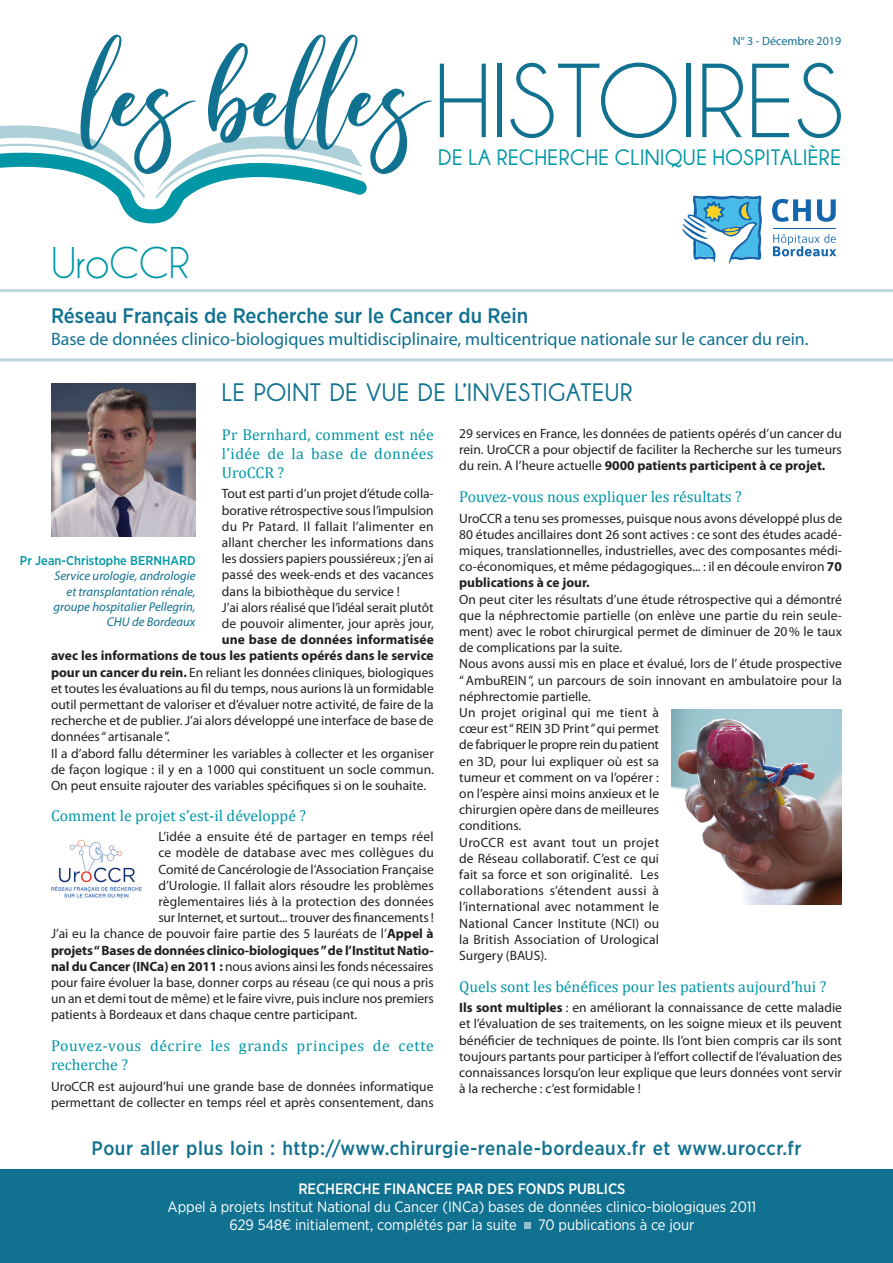
<style>
.page{position:relative;width:893px;height:1263px;background:#fff}
.page>*{position:absolute;margin:0;border:0;box-sizing:border-box;transform-origin:0 0}
.t1{font:129px "Michelles";color:#107190}
.t2{font:106.5px "Champagne&Limousines";color:#107190}
.t3{font:45px "Champagne&Limousines";color:#0096a5}
.t4{font:700 25.5px "Champagne&Limousines";letter-spacing:.025em;color:#107190}
.t5{font:700 22.5px "Champagne&Limousines";letter-spacing:.025em;color:#0096a5}
.t6{font:500 21px "Gotham Narrow";color:#107190}
.t7{font:500 19.5px "Gotham Narrow";letter-spacing:.025em;color:#107190}
.t8{font:18px "Myriad Pro";color:#107190}
.t9{font:15.75px/18.9px "Cambria";color:#0096a5;text-align:justify}
.t10{font:15.75px/18.9px "Cambria";letter-spacing:.04em;color:#0096a5}
.t11{font:15px/18px "Gotham Narrow";letter-spacing:-.005em;color:#fff}
.t12{font:500 15px "Gotham Narrow";letter-spacing:-.005em;color:#fff}
.t13{font:13.5px/16.2px "Myriad Pro";color:#231f20;text-align:justify}
.t14{font:700 13.5px "Myriad Pro";color:#231f20}
.t15{font:italic 12.75px/15.3px "Myriad Pro";color:#107190;text-align:right}
.t16{font:500 12.75px "Gotham Narrow";color:#0096a5}
.t17{font:12px "Myriad Pro";color:#107190}
.s1{font-weight:700}
</style>
<div class="page">
<div style="left:0;top:1169px;width:893px;height:94px;background:#107190"></div>
<svg style="left:682px;top:195px;width:80px;height:69px"></svg>
<svg style="left:773px;top:234px;width:63px;height:22px"></svg>
<hr style="left:773px;top:228px;width:63px;height:1px;background:#1365ac">
<svg style="left:772px;top:199px;width:64px;height:23px"></svg>
<img style="left:51px;top:383px;width:145px;height:154px">
<svg style="left:0;top:125px;width:367px;height:99px"></svg>
<div style="left:524px;top:1222px;width:7px;height:7px;background:#8dc0ca"></div>
<svg style="left:0;top:289px;width:893px;height:72px"></svg>
<img style="left:51px;top:839px;width:91px;height:59px">
<img style="left:672px;top:709px;width:170px;height:196px">
<p class="t1" style="left:83px;top:14px;width:347px">lesbelles</p>
<p class="t17" style="left:733px;top:34px;width:110px">N° 3 - Décembre 2019</p>
<p class="t2" style="left:435px;top:41px;width:410px">HISTOIRES</p>
<p class="t5" style="left:438px;top:145px;width:404px">DE LA RECHERCHE CLINIQUE HOSPITALIÈRE</p>
<p class="t3" style="left:51px;top:237px;width:140px">UroCCR</p>
<p class="t6" style="left:51px;top:302px;width:479px">Réseau Français de Recherche sur le Cancer du Rein</p>
<p class="t8" style="left:51px;top:327px;width:759px">Base de données clinico-biologiques multidisciplinaire, multicentrique nationale sur le cancer du rein.</p>
<p class="t4" style="left:222px;top:379px;width:412px">LE POINT DE VUE DE L’INVESTIGATEUR</p>
<p class="t9" style="left:222px;top:425px;width:213px">Pr Bernhard, comment est née l’idée de la base de données UroCCR ?</p>
<p class="t13" style="left:222px;top:486px;width:213px">Tout est parti d’un projet d’étude colla&shy;borative rétrospective sous l’impulsion du Pr Patard. Il fallait l’alimenter en allant chercher les informations dans les dossiers papiers poussiéreux ; j’en ai passé des week-ends et des vacances dans la bibiothèque du service !</p>
<p class="t13" style="left:222px;top:599px;width:213px">J’ai alors réalisé que l’idéal serait plutôt</p>
<p class="t13" style="left:222px;top:615px;width:213px">de pouvoir alimenter, jour après jour,</p>
<p class="t14" style="left:222px;top:631px;width:213px">une base de données informatisée</p>
<p class="t14" style="left:51px;top:647px;width:384px">avec les informations de tous les patients opérés dans le service</p>
<p class="t13" style="left:51px;top:664px;width:384px"><span class="s1">pour un cancer du rein.</span> En reliant les données cliniques, biologiques</p>
<p class="t13" style="left:51px;top:680px;width:384px">et toutes les évaluations au fil du temps, nous aurions là un formidable</p>
<p class="t13" style="left:51px;top:696px;width:384px">outil permettant de valoriser et d’évaluer notre activité, de faire de la</p>
<p class="t13" style="left:51px;top:712px;width:384px">recherche et de publier. J’ai alors développé une interface de base de</p>
<p class="t13" style="left:51px;top:729px;width:120px">données “ artisanale”.</p>
<p class="t13" style="left:51px;top:745px;width:384px">Il a d’abord fallu déterminer les variables à collecter et les organiser de façon logique : il y en a 1000 qui constituent un socle commun.<br>On peut ensuite rajouter des variables spécifiques si on le souhaite.</p>
<p class="t9" style="left:51px;top:806px;width:257px">Comment le projet s’est-il développé ?</p>
<p class="t13" style="left:158px;top:828px;width:277px">L’idée a ensuite été de partager en temps réel ce modèle de database avec mes collègues du Comité de Cancérologie de l’Association Française d’Urologie. Il fallait alors résoudre les problèmes règlementaires liés à la protection des données sur Internet, et surtout... trouver des financements !</p>
<p class="t13" style="left:51px;top:926px;width:384px">J’ai eu la chance de pouvoir faire partie des 5 lauréats de l’<span class="s1">Appel à projets “Bases de données clinico-biologiques” de l’Institut Natio&shy;nal du Cancer (INCa) en 2011 :</span> nous avions ainsi les fonds nécessaires pour faire évoluer la base, donner corps au réseau (ce qui nous a pris un an et demi tout de même) et le faire vivre, puis inclure nos premiers patients à Bordeaux et dans chaque centre participant.</p>
<p class="t10" style="left:51px;top:1036px;width:384px">Pouvez-vous décrire les grands principes de cette recherche ?</p>
<p class="t13" style="left:51px;top:1078px;width:384px">UroCCR est aujourd’hui une grande base de données informatique permettant de collecter en temps réel et après consentement, dans</p>
<p class="t16" style="left:20px;top:552px;width:177px">Pr Jean-Christophe BERNHARD</p>
<p class="t15" style="left:54px;top:568px;width:144px">Service urologie, andrologie et transplantation rénale, groupe hospitalier Pellegrin,</p>
<p class="t15" style="left:107px;top:614px;width:90px">CHU de Bordeaux</p>
<p class="t13" style="left:459px;top:425px;width:384px">29 services en France, les données de patients opérés d’un cancer du rein. UroCCR a pour objectif de faciliter la Recherche sur les tumeurs du rein. A l’heure actuelle <span class="s1">9000 patients participent à ce projet.</span></p>
<p class="t9" style="left:459px;top:487px;width:284px">Pouvez-vous nous expliquer les résultats ?</p>
<p class="t13" style="left:459px;top:510px;width:384px">UroCCR a tenu ses promesses, puisque nous avons développé plus de 80 études ancillaires dont 26 sont actives : ce sont des études acadé&shy;miques, translationnelles, industrielles, avec des composantes médi&shy;co-économiques, et même pédagogiques... : il en découle environ <span class="s1">70 publications à ce jour.</span></p>
<p class="t13" style="left:459px;top:591px;width:384px">On peut citer les résultats d’une étude rétrospective qui a démontré que la néphrectomie partielle (on enlève une partie du rein seule&shy;ment) avec le robot chirurgical permet de diminuer de 20% le taux de complications par la suite.</p>
<p class="t13" style="left:459px;top:655px;width:384px">Nous avons aussi mis en place et évalué, lors de l’ étude prospective “AmbuREIN”, un parcours de soin innovant en ambulatoire pour la néphrectomie partielle.</p>
<p class="t13" style="left:459px;top:704px;width:201px">Un projet original qui me tient à cœur est “REIN 3D Print” qui permet de fabriquer le propre rein du patient en 3D, pour lui expliquer où est sa tumeur et comment on va l’opérer : on l’espère ainsi moins anxieux et le chirurgien opère dans de meilleures conditions.</p>
<p class="t13" style="left:459px;top:834px;width:201px">UroCCR est avant tout un projet de Réseau collaboratif. C’est ce qui fait sa force et son originalité. Les collaborations s’étendent aussi à l’international avec notamment le National Cancer Institute (NCI) ou la British Association of Urological Surgery (BAUS).</p>
<p class="t9" style="left:459px;top:977px;width:369px">Quels sont les bénéfices pour les patients aujourd’hui ?</p>
<p class="t13" style="left:459px;top:999px;width:384px"><span class="s1">Ils sont multiples</span> : en améliorant la connaissance de cette maladie et l’évaluation de ses traitements, on les soigne mieux et ils peuvent bénéficier de techniques de pointe. Ils l’ont bien compris car ils sont toujours partants pour participer à l’effort collectif de l’évaluation des connaissances lorsqu’on leur explique que leurs données vont servir à la recherche : c’est formidable !</p>
<p class="t7" style="left:92px;top:1136px;width:711px">Pour aller plus loin : http://www.chirurgie-renale-bordeaux.fr et www.uroccr.fr</p>
<p class="t12" style="left:298px;top:1179px;width:329px">RECHERCHE FINANCEE PAR DES FONDS PUBLICS</p>
<p class="t11" style="left:230px;top:1197px;width:528px;text-indent:-62px">Appel à projets Institut National du Cancer (INCa) bases de données clinico-biologiques 2011<br>629 548€ initialement, complétés par la suite</p>
<p class="t11" style="left:538px;top:1215px;width:157px">70 publications à ce jour</p>
</div>
